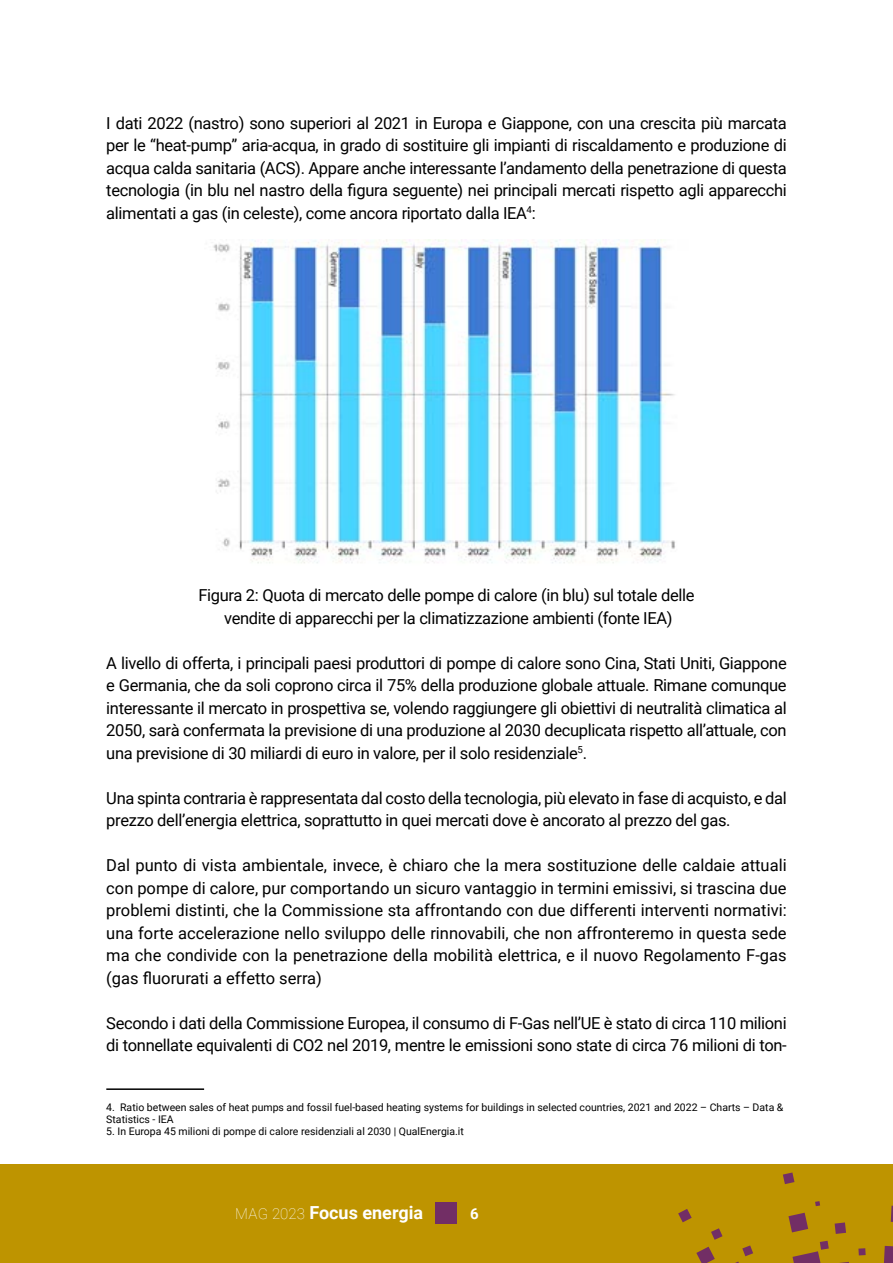
<style>
.page{position:relative;width:893px;height:1263px;background:#fff}
.page>*{position:absolute;margin:0;border:0;box-sizing:border-box;transform-origin:0 0}
.t1{font:700 18px "Roboto";color:#fff}
.t2{font:16.5px/22.5px "Roboto";letter-spacing:-.02em;color:#000;text-align:justify}
.t3{font:700 15px "Roboto";color:#fff}
.t4{font:10.5px/12px "Roboto";color:#000}
.s1{font-weight:100;font-size:15px}
</style>
<div class="page">
<div style="left:0;top:1164px;width:893px;height:99px;background:#be9400"></div>
<svg style="left:448px;top:1172px;width:445px;height:91px"></svg>
<div style="left:436px;top:1203px;width:21px;height:21px;background:#722e65"></div>
<img style="left:213px;top:240px;width:462px;height:323px">
<hr style="left:106px;top:1088px;width:98px;height:2px;background:#000">
<p class="t2" style="left:106px;top:111px;width:682px">I dati 2022 (nastro) sono superiori al 2021 in Europa e Giappone, con una crescita più marcata per le “heat-pump” aria-acqua, in grado di sostituire gli impianti di riscaldamento e produzione di acqua calda sanitaria (ACS). Appare anche interessante l’andamento della penetrazione di questa tecnologia (in blu nel nastro della figura seguente) nei principali mercati rispetto agli apparecchi alimentati a gas (in celeste), come ancora riportato dalla IEA<sup>4</sup>:</p>
<p class="t2" style="left:198px;top:584px;width:498px;text-align:center">Figura 2: Quota di mercato delle pompe di calore (in blu) sul totale delle vendite di apparecchi per la climatizzazione ambienti (fonte IEA)</p>
<p class="t2" style="left:106px;top:651px;width:682px">A livello di offerta, i principali paesi produttori di pompe di calore sono Cina, Stati Uniti, Giappone e Germania, che da soli coprono circa il 75% della produzione globale attuale. Rimane comunque interessante il mercato in prospettiva se, volendo raggiungere gli obiettivi di neutralità climatica al 2050, sarà confermata la previsione di una produzione al 2030 decuplicata rispetto all’attuale, con una previsione di 30 miliardi di euro in valore, per il solo residenziale<sup>5</sup>.</p>
<p class="t2" style="left:106px;top:786px;width:682px">Una spinta contraria è rappresentata dal costo della tecnologia, più elevato in fase di acquisto, e dal prezzo dell’energia elettrica, soprattutto in quei mercati dove è ancorato al prezzo del gas.</p>
<p class="t2" style="left:106px;top:854px;width:682px">Dal punto di vista ambientale, invece, è chiaro che la mera sostituzione delle caldaie attuali con pompe di calore, pur comportando un sicuro vantaggio in termini emissivi, si trascina due problemi distinti, che la Commissione sta affrontando con due differenti interventi normativi: una forte accelerazione nello sviluppo delle rinnovabili, che non affronteremo in questa sede ma che condivide con la penetrazione della mobilità elettrica, e il nuovo Regolamento F-gas (gas fluorurati a effetto serra)</p>
<p class="t2" style="left:106px;top:1011px;width:682px">Secondo i dati della Commissione Europea, il consumo di F-Gas nell’UE è stato di circa 110 milioni di tonnellate equivalenti di CO2 nel 2019, mentre le emissioni sono state di circa 76 milioni di ton-</p>
<p class="t4" style="left:106px;top:1100px;width:679px">4. Ratio between sales of heat pumps and fossil fuel-based heating systems for buildings in selected countries, 2021 and 2022 – Charts – Data &amp;<br>Statistics - IEA</p>
<p class="t4" style="left:106px;top:1124px;width:359px">5. In Europa 45 milioni di pompe di calore residenziali al 2030 | QualEnergia.it</p>
<p class="t1" style="left:235px;top:1200px;width:190px"><span class="s1">MAG 2023</span> Focus energia</p>
<p class="t3" style="left:470px;top:1203px;width:10px">6</p>
</div>
